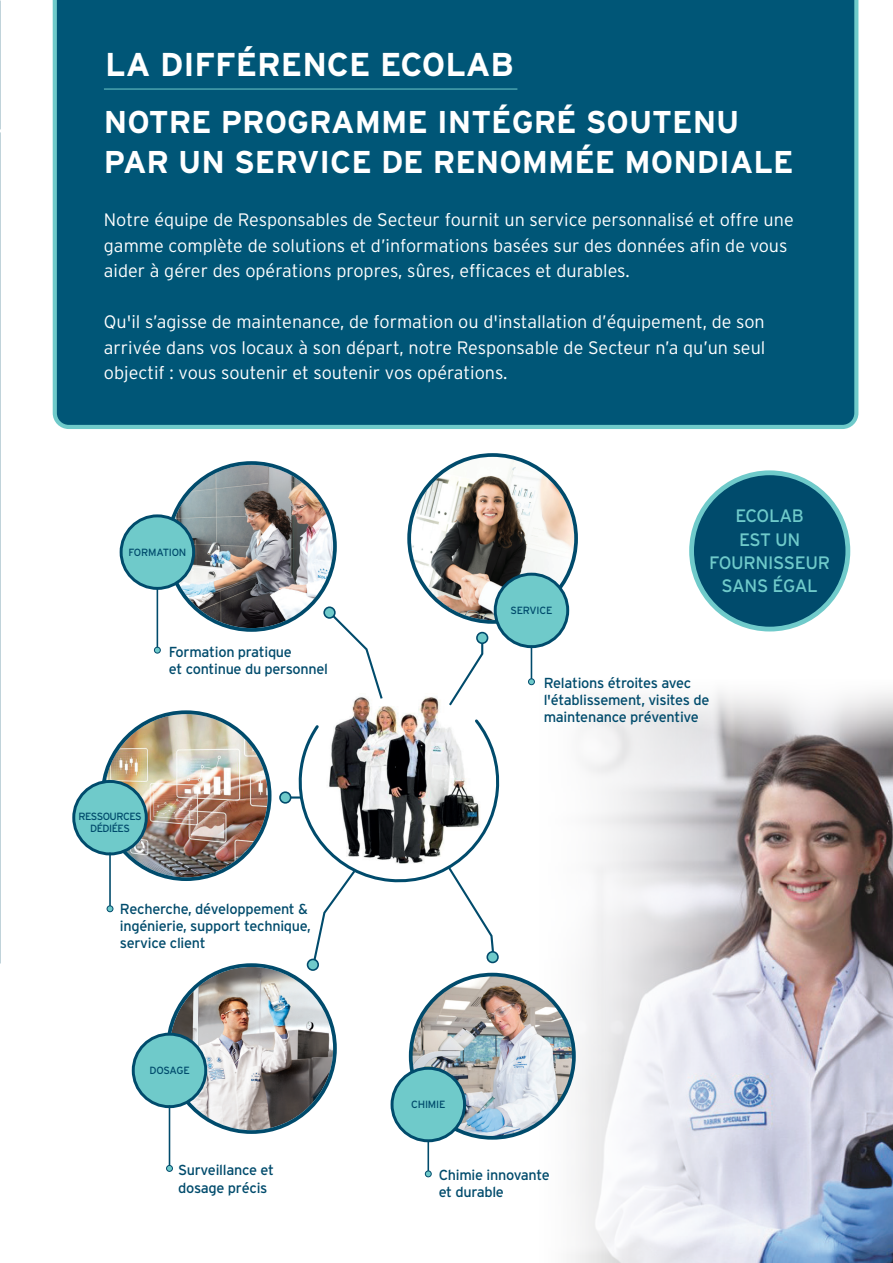
<style>
.page{position:relative;width:893px;height:1263px;background:#fff}
.page>*{position:absolute;margin:0;border:0;box-sizing:border-box;transform-origin:0 0}
.t1{font:700 33px "Interstate";color:#fff}
.t2{font:700 31.5px/40.5px "Interstate";color:#fff}
.t3{font:300 18px/25.5px "Interstate";color:#fff}
.t4{font:18px/23.2px "Interstate";letter-spacing:-.02em;color:#6fcaca;text-align:center}
.t5{font:14.55px/17.1px "Interstate";letter-spacing:-.02em;color:#004b6c}
.t6{font:10.5px/11.7px "Interstate";letter-spacing:-.04em;color:#004b6c;text-align:center}
.t7{font:10.5px "Interstate";letter-spacing:-.02em;color:#004b6c}
</style>
<div class="page">
<svg style="left:0;top:673px;width:1px;height:291px"></svg>
<div style="left:53px;top:0;width:805px;height:429px;background:#005677"></div>
<img style="left:517px;top:672px;width:376px;height:591px">
<div style="left:692px;top:473px;width:156px;height:156px;background:#004b6c;border-radius:50%"></div>
<div style="left:689px;top:470px;width:161px;height:161px;border:5px solid #6fcaca;border-radius:50%"></div>
<svg style="left:455px;top:640px;width:29px;height:54px"></svg>
<svg style="left:334px;top:616px;width:48px;height:78px"></svg>
<svg style="left:287px;top:723px;width:213px;height:243px"></svg>
<img style="left:411px;top:457px;width:163px;height:163px;border-radius:82px">
<div style="left:407px;top:453px;width:171px;height:171px;border:4px solid #004b6c;border-radius:50%"></div>
<img style="left:170px;top:465px;width:163px;height:163px;border-radius:82px">
<div style="left:166px;top:461px;width:171px;height:171px;border:4px solid #004b6c;border-radius:50%"></div>
<img style="left:105px;top:714px;width:163px;height:163px;border-radius:82px">
<div style="left:101px;top:710px;width:170px;height:171px;border:4px solid #004b6c;border-radius:50%"></div>
<img style="left:170px;top:967px;width:163px;height:163px;border-radius:82px">
<div style="left:166px;top:963px;width:171px;height:171px;border:4px solid #004b6c;border-radius:50%"></div>
<img style="left:411px;top:974px;width:163px;height:164px;border-radius:82px">
<div style="left:409px;top:973px;width:167px;height:167px;border:4px solid #004b6c;border-radius:50%"></div>
<div style="left:477px;top:633px;width:11px;height:10px;background:#6fcaca;border-radius:50%"></div>
<div style="left:476px;top:632px;width:12px;height:12px;border:2px solid #004b6c;border-radius:50%"></div>
<div style="left:324px;top:607px;width:11px;height:11px;background:#6fcaca;border-radius:50%"></div>
<div style="left:323px;top:606px;width:13px;height:13px;border:2px solid #004b6c;border-radius:50%"></div>
<div style="left:280px;top:792px;width:11px;height:11px;background:#6fcaca;border-radius:50%"></div>
<div style="left:279px;top:791px;width:12px;height:13px;border:2px solid #004b6c;border-radius:50%"></div>
<div style="left:308px;top:959px;width:10px;height:11px;background:#6fcaca;border-radius:50%"></div>
<div style="left:307px;top:959px;width:12px;height:12px;border:2px solid #004b6c;border-radius:50%"></div>
<div style="left:487px;top:952px;width:11px;height:10px;background:#6fcaca;border-radius:50%"></div>
<div style="left:486px;top:951px;width:13px;height:12px;border:2px solid #004b6c;border-radius:50%"></div>
<div style="left:495px;top:574px;width:73px;height:73px;background:#6fcaca;border-radius:50%"></div>
<div style="left:494px;top:573px;width:75px;height:75px;border:3px solid #004b6c;border-radius:50%"></div>
<hr style="left:531px;top:646px;width:1px;height:35px;background:#004b6c">
<svg style="left:528px;top:679px;width:6px;height:6px"></svg>
<div style="left:528px;top:678px;width:7px;height:7px;border:1px solid #004b6c;border-radius:50%"></div>
<div style="left:121px;top:516px;width:73px;height:72px;background:#6fcaca;border-radius:50%"></div>
<div style="left:120px;top:514px;width:75px;height:76px;border:3px solid #004b6c;border-radius:50%"></div>
<hr style="left:157px;top:587px;width:1px;height:62px;background:#004b6c">
<svg style="left:154px;top:647px;width:6px;height:6px"></svg>
<div style="left:154px;top:647px;width:7px;height:6px;border:1px solid #004b6c;border-radius:50%"></div>
<div style="left:74px;top:781px;width:72px;height:73px;background:#6fcaca;border-radius:50%"></div>
<div style="left:72px;top:780px;width:76px;height:75px;border:3px solid #004b6c;border-radius:50%"></div>
<hr style="left:109px;top:853px;width:2px;height:56px;background:#004b6c">
<svg style="left:107px;top:906px;width:6px;height:6px"></svg>
<div style="left:107px;top:905px;width:6px;height:7px;border:1px solid #004b6c;border-radius:50%"></div>
<div style="left:133px;top:1034px;width:73px;height:73px;background:#6fcaca;border-radius:50%"></div>
<div style="left:132px;top:1033px;width:75px;height:75px;border:3px solid #004b6c;border-radius:50%"></div>
<hr style="left:169px;top:1105px;width:1px;height:62px;background:#004b6c">
<div style="left:166px;top:1165px;width:7px;height:7px;border:1px solid #004b6c;border-radius:50%"></div>
<hr style="left:427px;top:1111px;width:2px;height:62px;background:#004b6c">
<svg style="left:425px;top:1171px;width:6px;height:6px"></svg>
<div style="left:425px;top:1170px;width:7px;height:7px;border:1px solid #004b6c;border-radius:50%"></div>
<img style="left:320px;top:694px;width:160px;height:174px">
<div style="left:392px;top:1068px;width:73px;height:73px;background:#6fcaca;border-radius:50%"></div>
<div style="left:391px;top:1067px;width:75px;height:75px;border:3px solid #004b6c;border-radius:50%"></div>
<hr style="left:104px;top:89px;width:413px;height:1px;background:#6fcaca">
<h1 class="t1" style="left:105px;top:46px;width:410px">LA DIFFÉRENCE ECOLAB</h1>
<h2 class="t2" style="left:104px;top:101px;width:691px">NOTRE PROGRAMME INTÉGRÉ SOUTENU<br>PAR UN SERVICE DE RENOMMÉE MONDIALE</h2>
<p class="t3" style="left:104px;top:207px;width:691px">Notre équipe de Responsables de Secteur fournit un service personnalisé et offre une gamme complète de solutions et d’informations basées sur des données afin de vous aider à gérer des opérations propres, sûres, efficaces et durables.</p>
<p class="t3" style="left:104px;top:309px;width:663px;text-align:justify">Qu'il s’agisse de maintenance, de formation ou d'installation d’équipement, de son arrivée dans vos locaux à son départ, notre Responsable de Secteur n’a qu’un seul objectif : vous soutenir et soutenir vos opérations.</p>
<p class="t7" style="left:128px;top:546px;width:59px">FORMATION</p>
<p class="t5" style="left:169px;top:643px;width:161px">Formation pratique<br>et continue du personnel</p>
<p class="t6" style="left:78px;top:811px;width:65px">RESSOURCES<br>DÉDIÉES</p>
<p class="t5" style="left:120px;top:900px;width:192px">Recherche, développement &amp; ingénierie, support technique, service client</p>
<p class="t6" style="left:150px;top:1065px;width:42px">DOSAGE</p>
<p class="t5" style="left:178px;top:1162px;width:97px">Surveillance et dosage précis</p>
<p class="t7" style="left:510px;top:604px;width:44px">SERVICE</p>
<p class="t4" style="left:709px;top:504px;width:122px">ECOLAB<br>EST UN<br>FOURNISSEUR<br>SANS ÉGAL</p>
<p class="t5" style="left:544px;top:674px;width:167px">Relations étroites avec l'établissement, visites de maintenance préventive</p>
<p class="t6" style="left:411px;top:1099px;width:36px">CHIMIE</p>
<p class="t5" style="left:439px;top:1166px;width:113px">Chimie innovante et durable</p>
</div>
